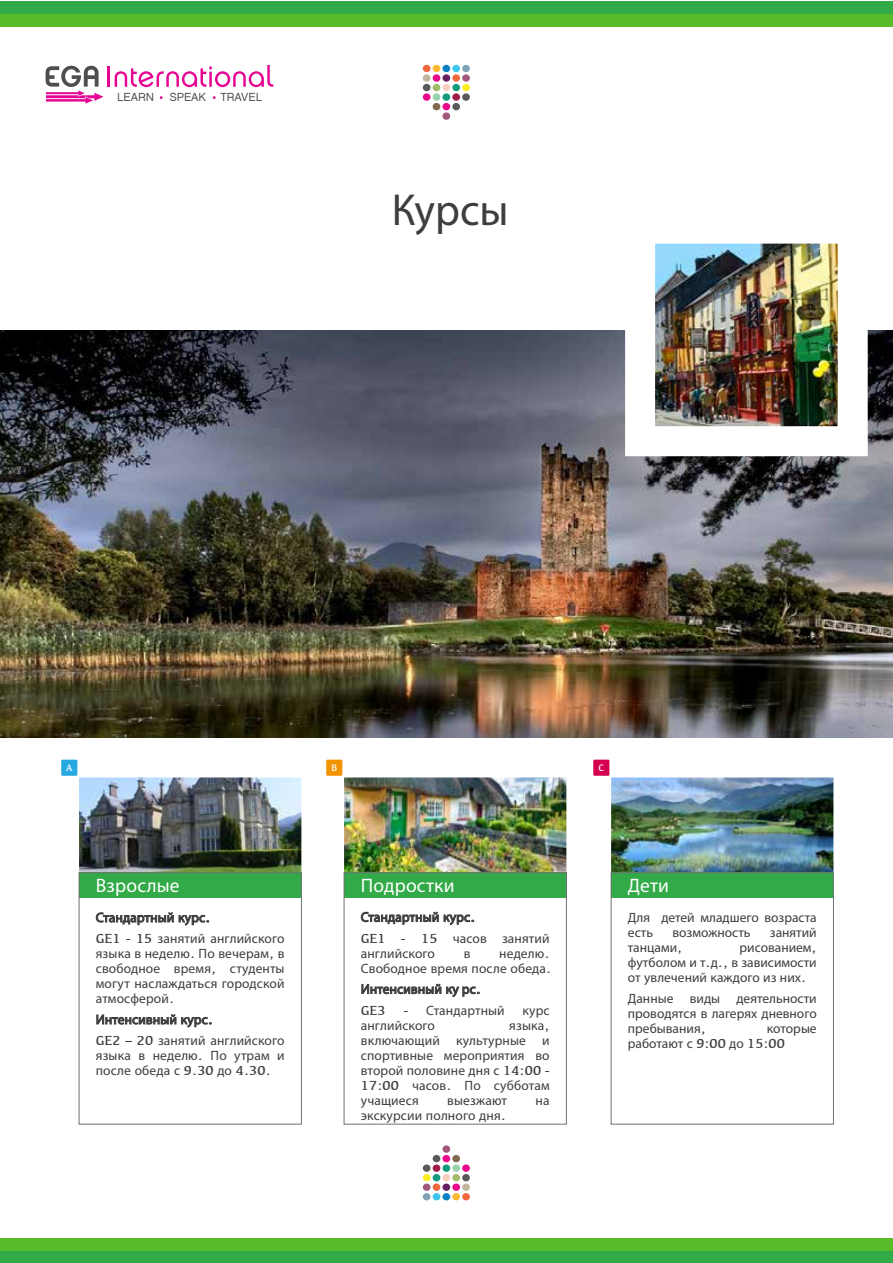
<style>
.page{position:relative;width:893px;height:1263px;background:#fff}
.page>*{position:absolute;margin:0;border:0;box-sizing:border-box;transform-origin:0 0}
.t1{font:45px "Myriad Pro";color:#3e3d40}
.t2{font:19.5px "Myriad Pro";letter-spacing:.01em;color:#fff}
.t3{font:13.5px/15px "Myriad Pro";letter-spacing:.01em;color:#3e3d40}
.t4{font:13.5px "Kefa";color:#3e3d40}
.t5{font:11.7px "Chalet London Nineteen Eighty";color:#4e4e4d}
.t6{font:9.75px "Kefa";color:#fff}
.s1{font-family:"Kefa"}
</style>
<div class="page">
<div style="left:0;top:1251px;width:893px;height:12px;background:#31aa47"></div>
<div style="left:0;top:1238px;width:893px;height:13px;background:#58bc2a"></div>
<div style="left:0;top:1px;width:893px;height:13px;background:#31aa47"></div>
<div style="left:0;top:14px;width:893px;height:13px;background:#58bc2a"></div>
<img style="left:0;top:331px;width:893px;height:406px">
<img style="left:656px;top:245px;width:181px;height:180px">
<img style="left:79px;top:777px;width:222px;height:95px">
<div style="left:423px;top:65px;width:7px;height:7px;background:#f1673b;border-radius:50%"></div>
<div style="left:423px;top:74px;width:7px;height:8px;background:#c2b59b;border-radius:50%"></div>
<div style="left:423px;top:84px;width:7px;height:7px;background:#59595b;border-radius:50%"></div>
<div style="left:423px;top:93px;width:7px;height:8px;background:#ea088b;border-radius:50%"></div>
<div style="left:433px;top:65px;width:7px;height:7px;background:#fcb92f;border-radius:50%"></div>
<div style="left:433px;top:74px;width:7px;height:8px;background:#ea088b;border-radius:50%"></div>
<div style="left:433px;top:84px;width:7px;height:7px;background:#a1bc67;border-radius:50%"></div>
<div style="left:433px;top:93px;width:7px;height:8px;background:#9ad2ad;border-radius:50%"></div>
<div style="left:433px;top:103px;width:7px;height:7px;background:#806b50;border-radius:50%"></div>
<div style="left:442px;top:65px;width:8px;height:7px;background:#0a81c4;border-radius:50%"></div>
<div style="left:442px;top:74px;width:8px;height:8px;background:#642060;border-radius:50%"></div>
<div style="left:442px;top:84px;width:8px;height:7px;background:#fbcdbe;border-radius:50%"></div>
<div style="left:442px;top:93px;width:8px;height:8px;background:#139b7e;border-radius:50%"></div>
<div style="left:442px;top:103px;width:8px;height:7px;background:#ea088b;border-radius:50%"></div>
<div style="left:442px;top:112px;width:8px;height:8px;background:#a2587c;border-radius:50%"></div>
<div style="left:452px;top:65px;width:8px;height:7px;background:#3dc5ee;border-radius:50%"></div>
<div style="left:452px;top:74px;width:8px;height:8px;background:#f1673b;border-radius:50%"></div>
<div style="left:452px;top:84px;width:8px;height:7px;background:#139b7e;border-radius:50%"></div>
<div style="left:452px;top:93px;width:8px;height:8px;background:#a21c49;border-radius:50%"></div>
<div style="left:452px;top:103px;width:8px;height:7px;background:#59595b;border-radius:50%"></div>
<div style="left:462px;top:65px;width:8px;height:7px;background:#80a2b6;border-radius:50%"></div>
<div style="left:462px;top:74px;width:8px;height:8px;background:#a2587c;border-radius:50%"></div>
<div style="left:462px;top:84px;width:8px;height:7px;background:#fced20;border-radius:50%"></div>
<div style="left:462px;top:93px;width:8px;height:8px;background:#59595b;border-radius:50%"></div>
<div style="left:462px;top:1193px;width:8px;height:7px;background:#f1673b;border-radius:50%"></div>
<div style="left:462px;top:1183px;width:8px;height:8px;background:#c2b59b;border-radius:50%"></div>
<div style="left:462px;top:1174px;width:8px;height:7px;background:#59595b;border-radius:50%"></div>
<div style="left:462px;top:1164px;width:8px;height:8px;background:#ea088b;border-radius:50%"></div>
<div style="left:452px;top:1193px;width:8px;height:7px;background:#fcb92f;border-radius:50%"></div>
<div style="left:452px;top:1183px;width:8px;height:8px;background:#ea088b;border-radius:50%"></div>
<div style="left:452px;top:1174px;width:8px;height:7px;background:#a1bc67;border-radius:50%"></div>
<div style="left:452px;top:1164px;width:8px;height:8px;background:#9ad2ad;border-radius:50%"></div>
<div style="left:452px;top:1155px;width:8px;height:7px;background:#806b50;border-radius:50%"></div>
<div style="left:442px;top:1193px;width:8px;height:7px;background:#0a81c4;border-radius:50%"></div>
<div style="left:442px;top:1183px;width:8px;height:8px;background:#642060;border-radius:50%"></div>
<div style="left:442px;top:1174px;width:8px;height:7px;background:#fbcdbe;border-radius:50%"></div>
<div style="left:442px;top:1164px;width:8px;height:8px;background:#139b7e;border-radius:50%"></div>
<div style="left:442px;top:1155px;width:8px;height:7px;background:#ea088b;border-radius:50%"></div>
<div style="left:442px;top:1145px;width:8px;height:8px;background:#a2587c;border-radius:50%"></div>
<div style="left:433px;top:1193px;width:7px;height:7px;background:#3dc5ee;border-radius:50%"></div>
<div style="left:433px;top:1183px;width:7px;height:8px;background:#f1673b;border-radius:50%"></div>
<div style="left:433px;top:1174px;width:7px;height:7px;background:#139b7e;border-radius:50%"></div>
<div style="left:433px;top:1164px;width:7px;height:8px;background:#a21c49;border-radius:50%"></div>
<div style="left:433px;top:1155px;width:7px;height:7px;background:#59595b;border-radius:50%"></div>
<div style="left:423px;top:1193px;width:7px;height:7px;background:#80a2b6;border-radius:50%"></div>
<div style="left:423px;top:1183px;width:7px;height:8px;background:#a2587c;border-radius:50%"></div>
<div style="left:423px;top:1174px;width:7px;height:7px;background:#fced20;border-radius:50%"></div>
<div style="left:423px;top:1164px;width:7px;height:8px;background:#59595b;border-radius:50%"></div>
<div style="left:79px;top:873px;width:222px;height:25px;background:#31aa47"></div>
<div style="left:79px;top:872px;width:223px;height:252px;border:1px solid #707173"></div>
<svg style="left:96px;top:912px;width:113px;height:13px"></svg>
<svg style="left:96px;top:1014px;width:116px;height:13px"></svg>
<div style="left:61px;top:760px;width:16px;height:16px;background:#26a9e0"></div>
<img style="left:344px;top:777px;width:222px;height:95px">
<div style="left:344px;top:872px;width:222px;height:25px;background:#31aa47"></div>
<div style="left:344px;top:872px;width:223px;height:252px;border:1px solid #707173"></div>
<svg style="left:361px;top:912px;width:113px;height:13px"></svg>
<svg style="left:361px;top:984px;width:119px;height:13px"></svg>
<div style="left:326px;top:760px;width:16px;height:16px;background:#f29400"></div>
<img style="left:611px;top:777px;width:222px;height:95px">
<div style="left:611px;top:873px;width:222px;height:25px;background:#31aa47"></div>
<div style="left:611px;top:872px;width:223px;height:252px;border:1px solid #707173"></div>
<div style="left:593px;top:760px;width:16px;height:16px;background:#d40050"></div>
<hr style="left:108px;top:66px;width:2px;height:21px;background:#e50594">
<svg style="left:115px;top:65px;width:158px;height:22px"></svg>
<svg style="left:45px;top:66px;width:59px;height:38px"></svg>
<p class="t5" style="left:117px;top:90px;width:39px">LEARN</p>
<p class="t5" style="left:170px;top:90px;width:94px">SPEAK TRAVEL</p>
<h1 class="t1" style="left:392px;top:182px;width:118px">Курсы</h1>
<p class="t6" style="left:66px;top:762px;width:8px">A</p>
<h2 class="t2" style="left:96px;top:874px;width:85px">Взрослые</h2>
<p class="t3" style="left:96px;top:907px;width:190px;line-height:21px">Стандартный курс<span class="s1">.<br>GE1 - 15</span> занятий английского</p>
<p class="t3" style="left:96px;top:946px;width:190px;text-align:justify">языка в неделю<span class="s1">.</span> По вечерам<span class="s1">,</span> в свободное время<span class="s1">,</span> студенты могут наслаждаться городской атмосферой<span class="s1">.</span></p>
<p class="t3" style="left:96px;top:1009px;width:190px;line-height:21px">Интенсивный курс<span class="s1">.<br>GE2 – 20</span> занятий английского</p>
<p class="t3" style="left:96px;top:1048px;width:190px">языка в неделю<span class="s1">.</span> По утрам и после обеда с <span class="s1">9.30</span> до <span class="s1">4.30.</span></p>
<p class="t6" style="left:331px;top:762px;width:8px">B</p>
<h2 class="t2" style="left:361px;top:873px;width:95px">Подростки</h2>
<p class="t3" style="left:361px;top:906px;width:190px;line-height:21px">Стандартный курс<span class="s1">.<br>GE1 - 15</span> часов занятий</p>
<p class="t3" style="left:361px;top:945px;width:76px">английского</p>
<p class="t3" style="left:464px;top:945px;width:8px">в</p>
<p class="t3" style="left:361px;top:945px;width:192px;text-align:right">неделю<span class="s1">.<br></span>Свободное время после обеда<span class="s1">.</span></p>
<p class="t3" style="left:361px;top:981px;width:122px">Интенсивный ку рс<span class="s1">.</span></p>
<p class="t4" style="left:361px;top:1002px;width:26px">GE3</p>
<p class="t3" style="left:403px;top:1002px;width:103px"><span class="s1">-</span> Стандартный</p>
<p class="t3" style="left:523px;top:1002px;width:29px">курс</p>
<p class="t3" style="left:361px;top:1017px;width:76px">английского</p>
<p class="t3" style="left:361px;top:1017px;width:190px;text-align:justify;text-indent:148px">языка<span class="s1">, </span>включающий культурные и спортивные мероприятия во второй половине дня с <span class="s1">14:00 - 17:00</span> часов<span class="s1">.</span> По субботам учащиеся</p>
<p class="t3" style="left:447px;top:1092px;width:61px">выезжают</p>
<p class="t3" style="left:536px;top:1092px;width:16px">на</p>
<p class="t3" style="left:361px;top:1107px;width:147px">экскурсии полного дня<span class="s1">.</span></p>
<p class="t6" style="left:598px;top:762px;width:7px">C</p>
<h2 class="t2" style="left:628px;top:874px;width:43px">Дети</h2>
<p class="t3" style="left:628px;top:910px;width:190px">Для детей младшего возраста есть</p>
<p class="t3" style="left:672px;top:925px;width:80px">возможность</p>
<p class="t3" style="left:770px;top:925px;width:48px">занятий</p>
<p class="t3" style="left:628px;top:940px;width:56px">танцами<span class="s1">,</span></p>
<p class="t3" style="left:628px;top:940px;width:190px;text-align:justify;text-indent:112px">рисованием<span class="s1">, </span>футболом и т<span class="s1">.</span>д<span class="s1">.,</span> в зависимости от увлечений каждого из них<span class="s1">.</span></p>
<p class="t3" style="left:628px;top:991px;width:190px;text-align:justify">Данные виды деятельности проводятся в лагерях дневного пребывания<span class="s1">,</span></p>
<p class="t3" style="left:628px;top:1021px;width:190px;text-indent:139px">которые работают с <span class="s1">9:00</span> до <span class="s1">15:00</span></p>
</div>
